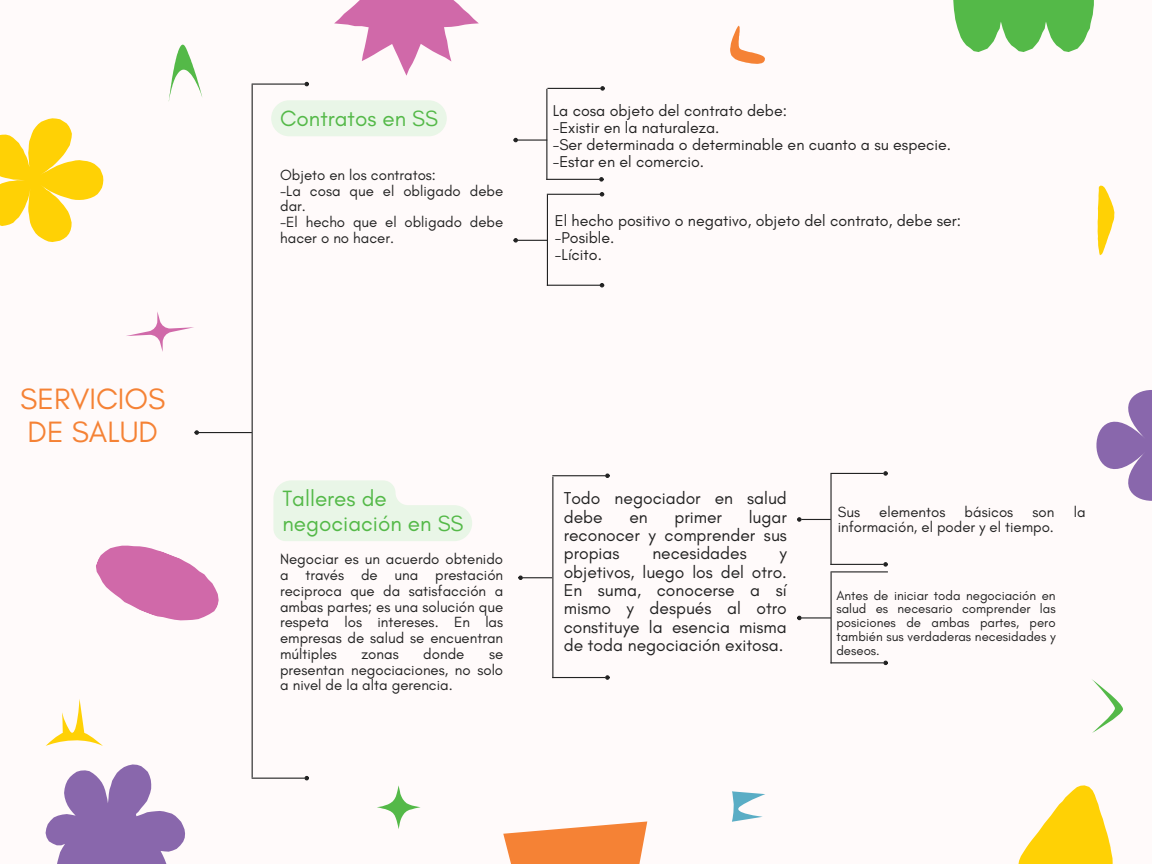
<style>
.page{position:relative;width:1152px;height:864px;background:#fffafa}
.page>*{position:absolute;margin:0;border:0;box-sizing:border-box;transform-origin:0 0}
.t1{font:30px/32.7px "Glacial Indifference";color:#f58235}
.t2{font:22.5px/24.8px "Glacial Indifference";color:#54b948}
.t3{font:17.4px/18.3px "Glacial Indifference";color:#222;text-align:justify}
.t4{font:16.05px "Glacial Indifference";color:#222}
.t5{font:15px/15.8px "Glacial Indifference";color:#222;text-align:justify}
.t6{font:13.2px/13.8px "Glacial Indifference";color:#222;text-align:justify}
</style>
<div class="page">
<hr style="left:252px;top:85px;width:1px;height:693px;background:#222">
<hr style="left:252px;top:84px;width:53px;height:1px;background:#222">
<svg style="left:304px;top:82px;width:5px;height:4px"></svg>
<hr style="left:252px;top:778px;width:53px;height:1px;background:#222">
<svg style="left:304px;top:776px;width:5px;height:4px"></svg>
<hr style="left:199px;top:432px;width:53px;height:1px;background:#222">
<svg style="left:194px;top:430px;width:5px;height:5px"></svg>
<hr style="left:831px;top:572px;width:1px;height:91px;background:#222">
<hr style="left:831px;top:571px;width:57px;height:1px;background:#222">
<hr style="left:831px;top:662px;width:53px;height:1px;background:#222">
<svg style="left:883px;top:661px;width:5px;height:4px"></svg>
<hr style="left:801px;top:617px;width:30px;height:2px;background:#222">
<svg style="left:797px;top:616px;width:5px;height:4px"></svg>
<svg style="left:0;top:118px;width:103px;height:124px"></svg>
<svg style="left:46px;top:764px;width:139px;height:100px"></svg>
<svg style="left:953px;top:0;width:141px;height:52px"></svg>
<svg style="left:1018px;top:785px;width:95px;height:79px"></svg>
<svg style="left:96px;top:545px;width:123px;height:76px"></svg>
<svg style="left:1096px;top:390px;width:56px;height:111px"></svg>
<svg style="left:126px;top:312px;width:68px;height:40px"></svg>
<svg style="left:334px;top:0;width:145px;height:76px"></svg>
<svg style="left:503px;top:821px;width:144px;height:43px"></svg>
<svg style="left:46px;top:699px;width:57px;height:47px"></svg>
<svg style="left:1092px;top:679px;width:31px;height:54px"></svg>
<svg style="left:1098px;top:186px;width:16px;height:69px"></svg>
<svg style="left:730px;top:26px;width:35px;height:38px"></svg>
<svg style="left:169px;top:45px;width:33px;height:55px"></svg>
<svg style="left:732px;top:791px;width:33px;height:31px"></svg>
<svg style="left:377px;top:785px;width:44px;height:44px"></svg>
<hr style="left:830px;top:474px;width:2px;height:91px;background:#222">
<hr style="left:830px;top:473px;width:54px;height:1px;background:#222">
<svg style="left:883px;top:471px;width:5px;height:5px"></svg>
<hr style="left:830px;top:564px;width:54px;height:1px;background:#222">
<svg style="left:883px;top:562px;width:5px;height:5px"></svg>
<hr style="left:801px;top:519px;width:30px;height:1px;background:#222">
<svg style="left:797px;top:517px;width:5px;height:5px"></svg>
<hr style="left:552px;top:477px;width:1px;height:201px;background:#222">
<hr style="left:552px;top:475px;width:53px;height:1px;background:#222">
<svg style="left:605px;top:473px;width:5px;height:5px"></svg>
<hr style="left:552px;top:677px;width:53px;height:1px;background:#222">
<svg style="left:605px;top:675px;width:5px;height:5px"></svg>
<svg style="left:518px;top:576px;width:34px;height:4px"></svg>
<svg style="left:273px;top:480px;width:199px;height:61px"></svg>
<div style="left:271px;top:100px;width:176px;height:36px;background:#e9f6e7"></div>
<svg style="left:513px;top:138px;width:33px;height:4px"></svg>
<hr style="left:546px;top:179px;width:53px;height:1px;background:#222">
<svg style="left:599px;top:177px;width:5px;height:5px"></svg>
<hr style="left:547px;top:88px;width:54px;height:1px;background:#222">
<svg style="left:600px;top:86px;width:5px;height:5px"></svg>
<hr style="left:546px;top:89px;width:1px;height:91px;background:#222">
<hr style="left:547px;top:195px;width:1px;height:91px;background:#222">
<hr style="left:547px;top:194px;width:53px;height:1px;background:#222">
<svg style="left:600px;top:192px;width:4px;height:5px"></svg>
<hr style="left:547px;top:285px;width:53px;height:1px;background:#222">
<svg style="left:600px;top:283px;width:4px;height:4px"></svg>
<svg style="left:513px;top:238px;width:34px;height:5px"></svg>
<p class="t1" style="left:20px;top:382px;width:147px">SERVICIOS<br>DE SALUD</p>
<p class="t2" style="left:280px;top:106px;width:159px">Contratos en SS</p>
<p class="t5" style="left:280px;top:167px;width:157px">Objeto en los contratos:</p>
<p class="t5" style="left:280px;top:182px;width:225px">-La cosa que el obligado debe dar.</p>
<p class="t5" style="left:280px;top:214px;width:225px">-El hecho que el obligado debe hacer o no hacer.</p>
<p class="t4" style="left:553px;top:101px;width:236px">La cosa objeto del contrato debe:</p>
<p class="t4" style="left:553px;top:118px;width:168px">-Existir en la naturaleza.</p>
<p class="t4" style="left:553px;top:135px;width:400px">-Ser determinada o determinable en cuanto a su especie.</p>
<p class="t4" style="left:553px;top:151px;width:153px">-Estar en el comercio.</p>
<p class="t4" style="left:555px;top:211px;width:408px">El hecho positivo o negativo, objeto del contrato, debe ser:</p>
<p class="t4" style="left:555px;top:228px;width:61px">-Posible.</p>
<p class="t4" style="left:555px;top:245px;width:49px">-Lícito.</p>
<p class="t2" style="left:282px;top:486px;width:183px">Talleres de negociación en SS</p>
<p class="t5" style="left:280px;top:551px;width:225px">Negociar es un acuerdo obtenido a través de una prestación reciproca que da satisfacción a ambas partes; es una solución que respeta los intereses. En las empresas de salud se encuentran múltiples</p>
<p class="t5" style="left:361px;top:646px;width:39px">zonas</p>
<p class="t5" style="left:423px;top:646px;width:43px">donde</p>
<p class="t5" style="left:280px;top:646px;width:225px;text-indent:209px">se presentan negociaciones, no solo a nivel de la alta gerencia.</p>
<p class="t3" style="left:564px;top:489px;width:225px">Todo negociador en salud debe</p>
<p class="t3" style="left:564px;top:507px;width:225px;text-indent:185px">lugar reconocer y comprender sus propias</p>
<p class="t3" style="left:629px;top:507px;width:20px">en</p>
<p class="t3" style="left:674px;top:507px;width:49px">primer</p>
<p class="t3" style="left:652px;top:544px;width:96px">necesidades</p>
<p class="t3" style="left:564px;top:544px;width:225px;text-indent:216px">y objetivos, luego los del otro.<br>En suma, conocerse a sí mismo y después al otro constituye la esencia misma de toda negociación exitosa.</p>
<p class="t5" style="left:838px;top:504px;width:24px">Sus</p>
<p class="t5" style="left:879px;top:504px;width:68px">elementos</p>
<p class="t5" style="left:965px;top:504px;width:50px">básicos</p>
<p class="t5" style="left:1033px;top:504px;width:23px">son</p>
<p class="t5" style="left:1074px;top:504px;width:13px">la</p>
<p class="t5" style="left:838px;top:519px;width:218px">información, el poder y el tiempo.</p>
<p class="t6" style="left:836px;top:588px;width:221px">Antes de iniciar toda negociación en salud es necesario comprender las posiciones de ambas partes, pero también sus verdaderas necesidades y deseos.</p>
</div>
